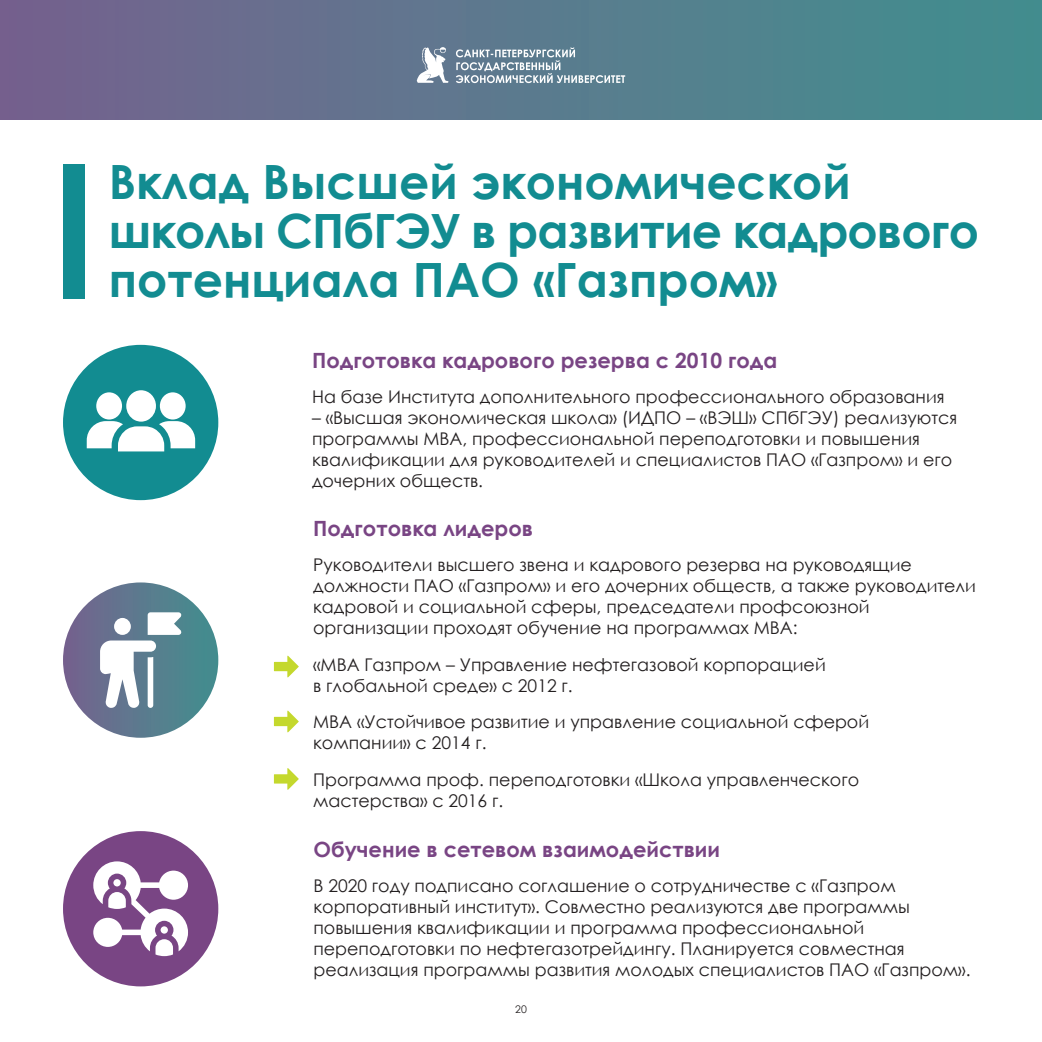
<style>
.page{position:relative;width:1042px;height:1042px;background:#fff}
.page>*{position:absolute;margin:0;border:0;box-sizing:border-box;transform-origin:0 0}
.t1{font:700 47.25px/49px "Century Gothic";color:#128c91}
.t2{font:700 21px "Century Gothic";color:#794584}
.t3{font:17.5px/21px "Century Gothic";color:#231f20}
.t4{font:10.5px "Century Gothic";color:#231f20}
</style>
<div class="page">
<div style="left:63px;top:164px;width:22px;height:134px;background:#128c91"></div>
<div style="left:63px;top:582px;width:155px;height:156px;background:linear-gradient(to right,#786590,#43908f);border-radius:78px"></div>
<svg style="left:100px;top:612px;width:81px;height:96px"></svg>
<svg style="left:274px;top:656px;width:25px;height:21px"></svg>
<svg style="left:274px;top:710px;width:25px;height:22px"></svg>
<svg style="left:274px;top:768px;width:25px;height:22px"></svg>
<div style="left:63px;top:345px;width:155px;height:155px;background:#128c91;border-radius:50%"></div>
<svg style="left:87px;top:390px;width:108px;height:61px"></svg>
<div style="left:63px;top:831px;width:155px;height:155px;background:#794584;border-radius:50%"></div>
<svg style="left:93px;top:861px;width:95px;height:95px"></svg>
<div style="left:0;top:0;width:1042px;height:119px;background:linear-gradient(to right,#76628e,#41908e)"></div>
<svg style="left:456px;top:48px;width:169px;height:35px;background:#8099a8"></svg>
<svg style="left:417px;top:47px;width:32px;height:36px"></svg>
<h1 class="t1" style="left:109px;top:155px;width:871px">Вклад Высшей экономической школы СПбГЭУ в развитие кадрового потенциала ПАО «Газпром»</h1>
<p class="t2" style="left:312px;top:345px;width:467px">Подготовка кадрового резерва с 2010 года</p>
<p class="t3" style="left:312px;top:386px;width:634px">На базе Института дополнительного профессионального образования</p>
<p class="t3" style="left:312px;top:407px;width:647px">– «Высшая экономическая школа» (ИДПО – «ВЭШ» СПбГЭУ) реализуются программы МВА, профессиональной переподготовки и повышения квалификации для руководителей и специалистов ПАО «Газпром» и его дочерних обществ.</p>
<p class="t2" style="left:313px;top:512px;width:221px">Подготовка лидеров</p>
<p class="t3" style="left:313px;top:554px;width:664px">Руководители высшего звена и кадрового резерва на руководящие должности ПАО «Газпром» и его дочерних обществ, а также руководители кадровой и социальной сферы, председатели профсоюзной организации проходят обучение на программах МВА:</p>
<p class="t3" style="left:313px;top:653px;width:514px">«МВА Газпром – Управление нефтегазовой корпорацией в глобальной среде» с 2012 г.</p>
<p class="t3" style="left:313px;top:711px;width:557px">МВА «Устойчивое развитие и управление социальной сферой компании» с 2014 г.</p>
<p class="t3" style="left:313px;top:769px;width:547px">Программа проф. переподготовки «Школа управленческого мастерства» с 2016 г.</p>
<p class="t2" style="left:313px;top:833px;width:408px">Обучение в сетевом взаимодействии</p>
<p class="t3" style="left:313px;top:875px;width:659px">В 2020 году подписано соглашение о сотрудничестве с «Газпром корпоративный институт». Совместно реализуются две программы повышения квалификации и программа профессиональной переподготовки по нефтегазотрейдингу. Планируется совместная реализация программы развития молодых специалистов ПАО «Газпром».</p>
<p class="t4" style="left:515px;top:1002px;width:13px">20</p>
</div>
